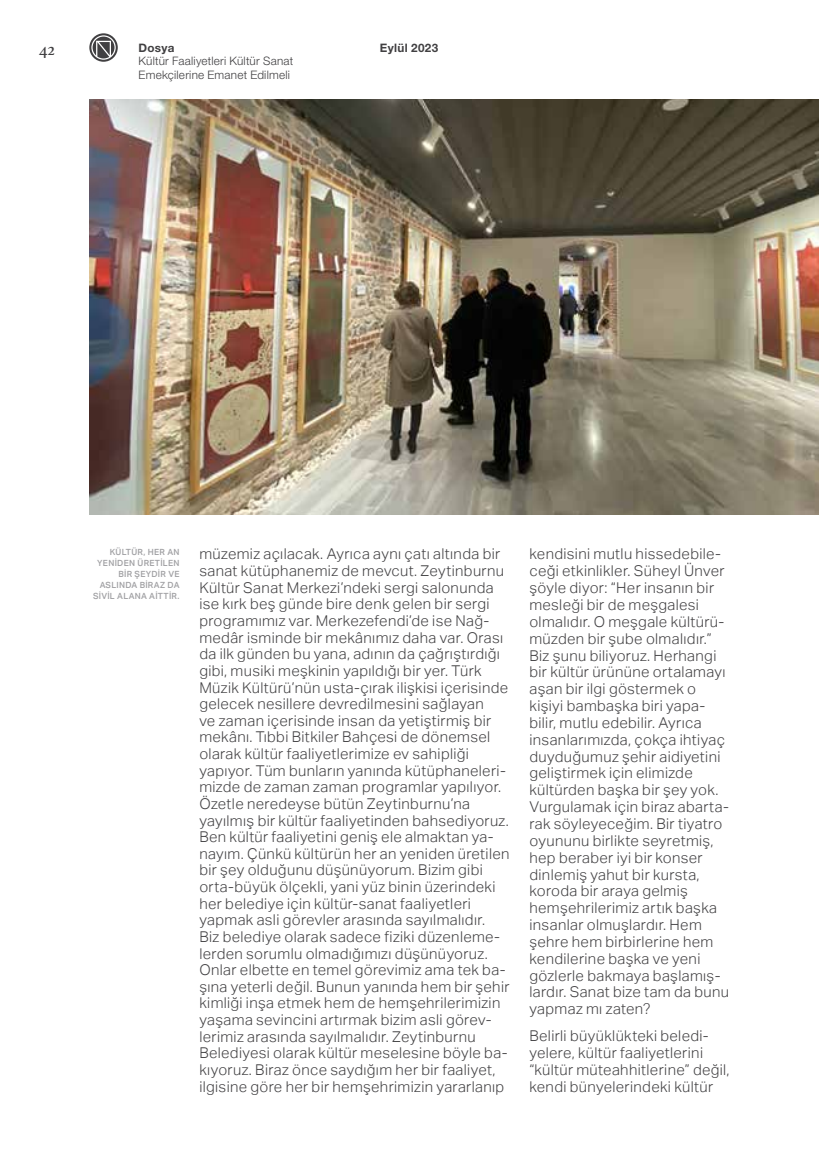
<style>
.page{position:relative;width:819px;height:1166px;background:#fff}
.page>*{position:absolute;margin:0;border:0;box-sizing:border-box;transform-origin:0 0}
.t1{font:17.5px "Athelas";color:#414042}
.t2{font:300 14.88px/16.6px "Aktiv Grotesk";letter-spacing:.025em;color:#414042}
.t3{font:300 11.72px/13.3px "Helvetica Neue LT Pro";letter-spacing:.02em;color:#414042}
.t4{font:700 11.72px "Helvetica Neue LT Pro";letter-spacing:.03em;color:#414042}
.t5{font:500 8.58px/11px "Aktiv Grotesk";letter-spacing:.03em;color:#a1a1a4;text-align:right}
</style>
<div class="page">
<img style="left:89px;top:99px;width:730px;height:415px">
<svg style="left:89px;top:33px;width:29px;height:29px"></svg>
<p class="t1" style="left:39px;top:36px;width:18px">42</p>
<p class="t4" style="left:139px;top:40px;width:37px">Dosya</p>
<p class="t3" style="left:139px;top:54px;width:156px">Kültür Faaliyetleri Kültür Sanat<br>Emekçilerine Emanet Edilmeli</p>
<p class="t4" style="left:380px;top:40px;width:60px">Eylül 2023</p>
<p class="t5" style="left:93px;top:546px;width:88px">KÜLTÜR, HER AN<br>YENIDEN ÜRETILEN<br>BIR ŞEYDIR VE<br>ASLINDA BIRAZ DA<br>SIVIL ALANA AITTIR.</p>
<p class="t2" style="left:199px;top:546px;width:312px">müzemiz açılacak. Ayrıca aynı çatı altında bir sanat kütüphanemiz de mevcut. Zeytinburnu Kültür Sanat Merkezi’ndeki sergi salonunda ise kırk beş günde bire denk gelen bir sergi programımız var. Merkezefendi’de ise Nağ&shy;medâr isminde bir mekânımız daha var. Orası da ilk günden bu yana, adının da çağrıştırdığı gibi, musiki meşkinin yapıldığı bir yer. Türk Müzik Kültürü’nün usta-çırak ilişkisi içerisinde gelecek nesillere devredilmesini sağlayan<br>ve zaman içerisinde insan da yetiştirmiş bir mekânı. Tıbbi Bitkiler Bahçesi de dönemsel olarak kültür faaliyetlerimize ev sahipliği yapıyor. Tüm bunların yanında kütüphaneleri&shy;mizde de zaman zaman programlar yapılıyor.<br>Özetle neredeyse bütün Zeytinburnu’na yayılmış bir kültür faaliyetinden bahsediyoruz.<br>Ben kültür faaliyetini geniş ele almaktan ya&shy;nayım. Çünkü kültürün her an yeniden üretilen bir şey olduğunu düşünüyorum. Bizim gibi orta-büyük ölçekli, yani yüz binin üzerindeki her belediye için kültür-sanat faaliyetleri yapmak asli görevler arasında sayılmalıdır.<br>Biz belediye olarak sadece fiziki düzenleme&shy;lerden sorumlu olmadığımızı düşünüyoruz.<br>Onlar elbette en temel görevimiz ama tek ba&shy;şına yeterli değil. Bunun yanında hem bir şehir kimliği inşa etmek hem de hemşehrilerimizin yaşama sevincini artırmak bizim asli görev&shy;lerimiz arasında sayılmalıdır. Zeytinburnu Belediyesi olarak kültür meselesine böyle ba&shy;kıyoruz. Biraz önce saydığım her bir faaliyet, ilgisine göre her bir hemşehrimizin yararlanıp</p>
<p class="t2" style="left:529px;top:546px;width:201px">kendisini mutlu hissedebile&shy;ceği etkinlikler. Süheyl Ünver şöyle diyor: “Her insanın bir mesleği bir de meşgalesi olmalıdır. O meşgale kültürü&shy;müzden bir şube olmalıdır.”<br>Biz şunu biliyoruz. Herhangi bir kültür ürününe ortalamayı aşan bir ilgi göstermek o kişiyi bambaşka biri yapa&shy;bilir, mutlu edebilir. Ayrıca insanlarımızda, çokça ihtiyaç duyduğumuz şehir aidiyetini geliştirmek için elimizde kültürden başka bir şey yok.<br>Vurgulamak için biraz abarta&shy;rak söyleyeceğim. Bir tiyatro oyununu birlikte seyretmiş, hep beraber iyi bir konser dinlemiş yahut bir kursta, koroda bir araya gelmiş hemşehrilerimiz artık başka insanlar olmuşlardır. Hem şehre hem birbirlerine hem kendilerine başka ve yeni gözlerle bakmaya başlamış&shy;lardır. Sanat bize tam da bunu yapmaz mı zaten?</p>
<p class="t2" style="left:529px;top:1027px;width:202px">Belirli büyüklükteki beledi&shy;yelere, kültür faaliyetlerini “kültür müteahhitlerine” değil, kendi bünyelerindeki kültür</p>
</div>
